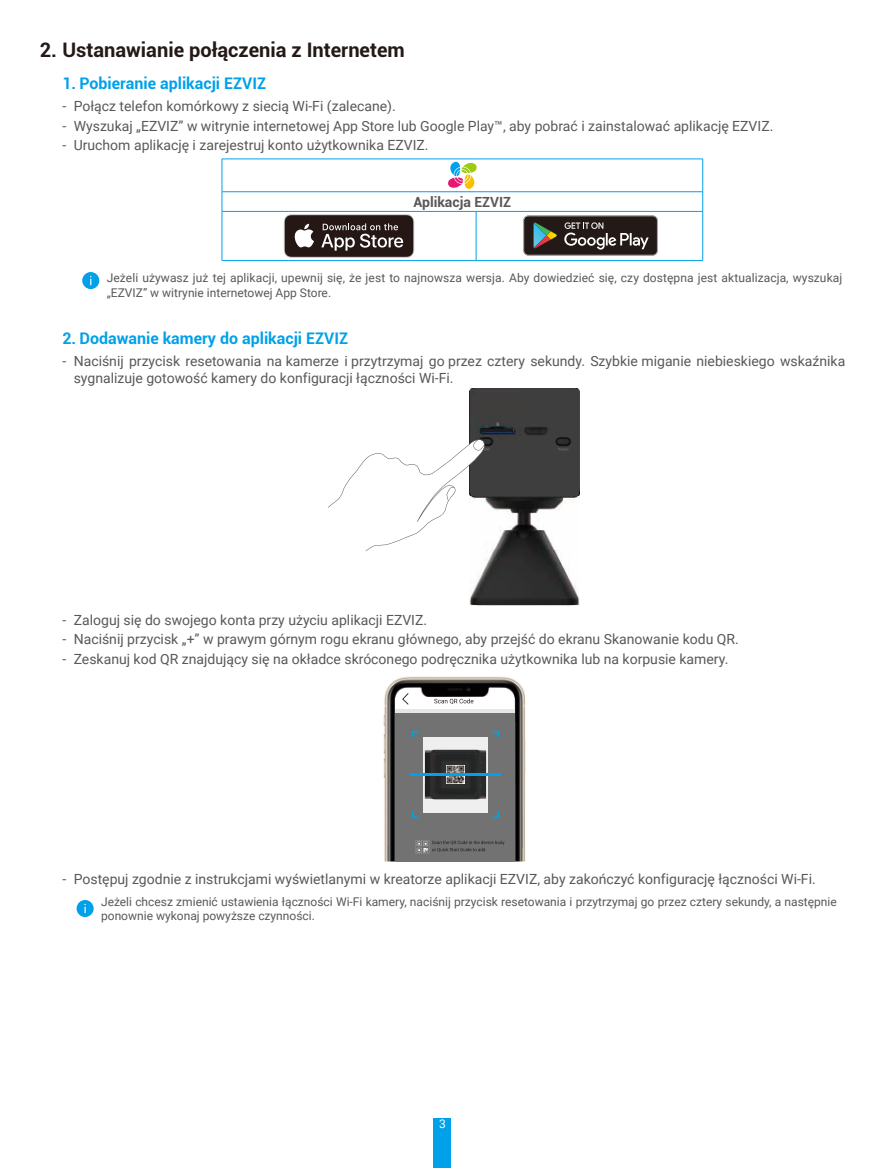
<style>
.page{position:relative;width:885px;height:1168px;background:#fff}
.page>*{position:absolute;margin:0;border:0;box-sizing:border-box;transform-origin:0 0}
.t1{font:700 20px "Roboto";color:#231916}
.t2{font:700 16px "Roboto";color:#00a1e9}
.t3{font:14px/16.8px "Roboto";color:#595857}
.t4{font:700 14px "Roboto";color:#595857}
.t5{font:12px/14.4px "Roboto";color:#595857}
.t6{font:12px "Roboto";color:#fff}
</style>
<div class="page">
<div style="left:434px;top:1118px;width:17px;height:50px;background:#00a1e9"></div>
<hr style="left:702px;top:159px;width:1px;height:33px;background:#00a1e9">
<svg style="left:702px;top:192px;width:1px;height:19px"></svg>
<hr style="left:222px;top:159px;width:254px;height:1px;background:#00a1e9">
<hr style="left:221px;top:159px;width:1px;height:33px;background:#00a1e9">
<hr style="left:476px;top:159px;width:226px;height:1px;background:#00a1e9">
<hr style="left:222px;top:191px;width:254px;height:1px;background:#00a1e9">
<svg style="left:221px;top:192px;width:1px;height:19px"></svg>
<hr style="left:476px;top:191px;width:226px;height:1px;background:#00a1e9">
<hr style="left:222px;top:211px;width:254px;height:1px;background:#00a1e9">
<hr style="left:221px;top:211px;width:1px;height:49px;background:#00a1e9">
<hr style="left:476px;top:211px;width:226px;height:1px;background:#00a1e9">
<hr style="left:475px;top:211px;width:1px;height:49px;background:#00a1e9">
<hr style="left:702px;top:211px;width:1px;height:49px;background:#00a1e9">
<hr style="left:222px;top:260px;width:254px;height:1px;background:#00a1e9">
<hr style="left:476px;top:260px;width:226px;height:1px;background:#00a1e9">
<svg style="left:448px;top:162px;width:29px;height:27px"></svg>
<svg style="left:284px;top:214px;width:130px;height:44px;background:#504644"></svg>
<svg style="left:523px;top:216px;width:134px;height:40px;background:#443e3b"></svg>
<div style="left:82px;top:272px;width:17px;height:17px;background:#00a1e9;border-radius:50%"></div>
<img style="left:469px;top:388px;width:110px;height:217px">
<svg style="left:328px;top:439px;width:156px;height:112px"></svg>
<hr style="left:481px;top:429px;width:32px;height:3px;background:#231916">
<img style="left:383px;top:676px;width:142px;height:185px">
<div style="left:395px;top:713px;width:119px;height:148px;background:#727272"></div>
<div style="left:414px;top:699px;width:82px;height:7px;background:#fff"></div>
<hr style="left:395px;top:710px;width:119px;height:3px;background:#e6e6e7">
<svg style="left:402px;top:693px;width:6px;height:12px"></svg>
<div style="left:423px;top:737px;width:65px;height:75px;background:#efeff0"></div>
<svg style="left:434px;top:699px;width:39px;height:5px"></svg>
<svg style="left:492px;top:731px;width:7px;height:6px"></svg>
<svg style="left:412px;top:731px;width:6px;height:6px"></svg>
<svg style="left:412px;top:812px;width:6px;height:6px"></svg>
<svg style="left:492px;top:812px;width:7px;height:6px"></svg>
<svg style="left:415px;top:840px;width:89px;height:14px"></svg>
<img style="left:425px;top:750px;width:61px;height:49px">
<img style="left:447px;top:766px;width:17px;height:17px">
<hr style="left:410px;top:773px;width:91px;height:2px;background:#00a1e9">
<div style="left:77px;top:900px;width:17px;height:17px;background:#00a1e9;border-radius:50%"></div>
<svg style="left:84px;top:904px;width:2px;height:9px"></svg>
<h1 class="t1" style="left:40px;top:36px;width:366px">2. Ustanawianie połączenia z Internetem</h1>
<p class="t2" style="left:62px;top:72px;width:205px">1. Pobieranie aplikacji EZVIZ</p>
<p class="t3" style="left:62px;top:97px;width:335px">- Połącz telefon komórkowy z siecią Wi-Fi (zalecane).</p>
<p class="t3" style="left:62px;top:117px;width:712px">- Wyszukaj „EZVIZ” w witrynie internetowej App Store lub Google Play™, aby pobrać i zainstalować aplikację EZVIZ.</p>
<p class="t3" style="left:62px;top:136px;width:367px">- Uruchom aplikację i zarejestruj konto użytkownika EZVIZ.</p>
<p class="t4" style="left:413px;top:192px;width:99px">Aplikacja EZVIZ</p>
<p class="t5" style="left:107px;top:270px;width:737px">Jeżeli używasz już tej aplikacji, upewnij się, że jest to najnowsza wersja. Aby dowiedzieć się, czy dostępna jest aktualizacja, wyszukaj „EZVIZ” w witrynie internetowej App Store.</p>
<p class="t2" style="left:62px;top:327px;width:287px">2. Dodawanie kamery do aplikacji EZVIZ</p>
<p class="t3" style="left:74px;top:352px;width:773px;text-indent:-11px">- Naciśnij przycisk resetowania na kamerze i przytrzymaj go przez cztery sekundy. Szybkie miganie niebieskiego wskaźnika sygnalizuje gotowość kamery do konfiguracji łączności Wi-Fi.</p>
<p class="t3" style="left:62px;top:611px;width:366px">- Zaloguj się do swojego konta przy użyciu aplikacji EZVIZ.</p>
<p class="t3" style="left:62px;top:630px;width:678px">- Naciśnij przycisk „+” w prawym górnym rogu ekranu głównego, aby przejść do ekranu Skanowanie kodu QR.</p>
<p class="t3" style="left:62px;top:650px;width:667px">- Zeskanuj kod QR znajdujący się na okładce skróconego podręcznika użytkownika lub na korpusie kamery.</p>
<p class="t3" style="left:62px;top:870px;width:754px">- Postępuj zgodnie z instrukcjami wyświetlanymi w kreatorze aplikacji EZVIZ, aby zakończyć konfigurację łączności Wi-Fi.</p>
<p class="t5" style="left:101px;top:894px;width:737px">Jeżeli chcesz zmienić ustawienia łączności Wi-Fi kamery, naciśnij przycisk resetowania i przytrzymaj go przez cztery sekundy, a następnie ponownie wykonaj powyższe czynności.</p>
<p class="t6" style="left:439px;top:1116px;width:8px">3</p>
</div>
